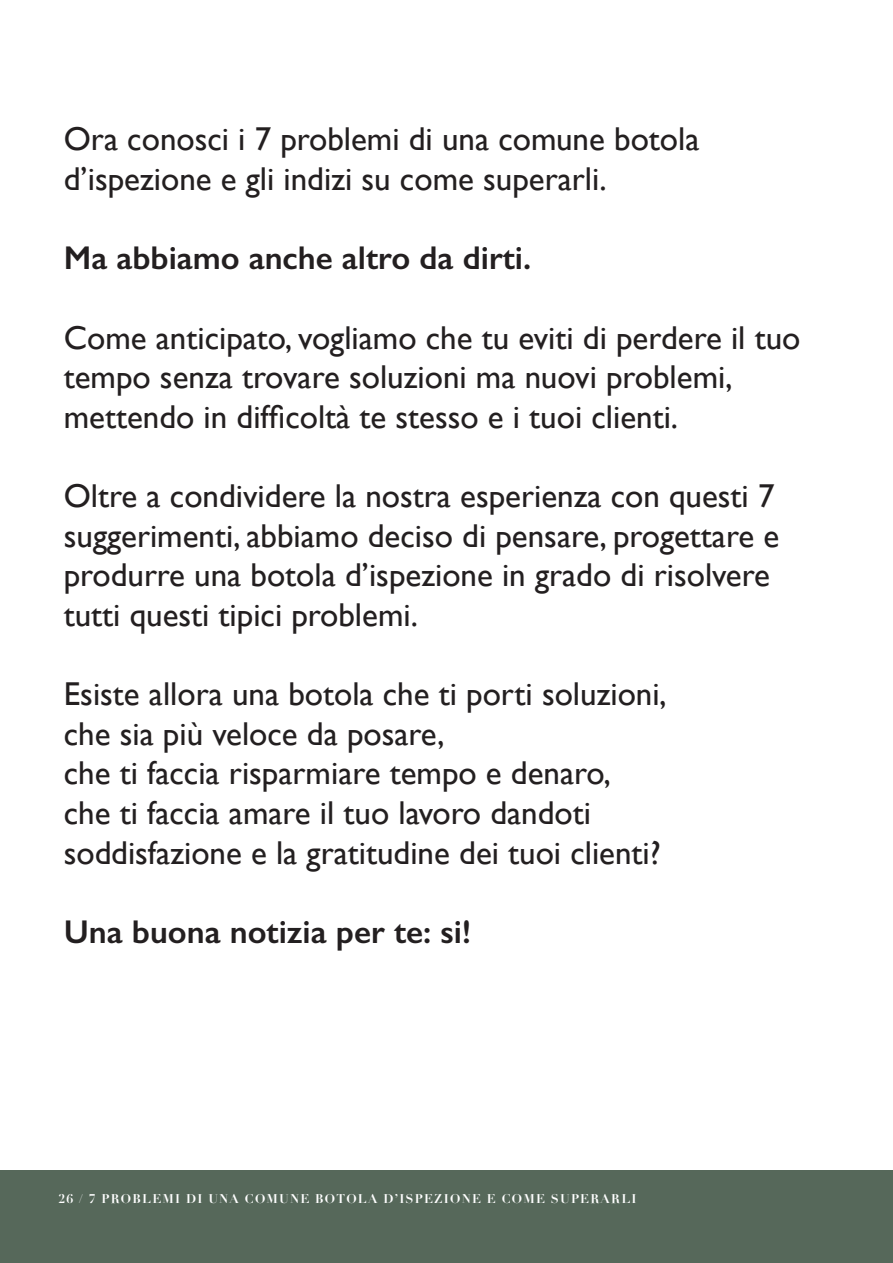
<style>
.page{position:relative;width:893px;height:1263px;background:#fff}
.page>*{position:absolute;margin:0;border:0;box-sizing:border-box;transform-origin:0 0}
.Sottotitoli{font:33px/39.6px "Gill Sans";color:#231f20}
.Sottotitoli-2{font:600 33px "Gill Sans";color:#231f20}
.t1{font:700 12.3px "Didot";letter-spacing:.1em;color:#fff}
</style>
<div class="page">
<div style="left:0;top:1170px;width:893px;height:93px;background:#56685a"></div>
<p class="Sottotitoli" style="left:64px;top:119px;width:637px">Ora conosci i 7 problemi di una comune botola</p>
<p class="Sottotitoli" style="left:64px;top:159px;width:544px">d’ispezione e gli indizi su come superarli.</p>
<p class="Sottotitoli-2" style="left:64px;top:238px;width:469px">Ma abbiamo anche altro da dirti.</p>
<p class="Sottotitoli" style="left:64px;top:317px;width:738px">Come anticipato, vogliamo che tu eviti di perdere il tuo tempo senza trovare soluzioni ma nuovi problemi,</p>
<p class="Sottotitoli" style="left:64px;top:396px;width:616px">mettendo in difficoltà te stesso e i tuoi clienti.</p>
<p class="Sottotitoli" style="left:64px;top:476px;width:712px">Oltre a condividere la nostra esperienza con questi 7</p>
<p class="Sottotitoli" style="left:64px;top:515px;width:717px">suggerimenti, abbiamo deciso di pensare, progettare e produrre una botola d’ispezione in grado di risolvere</p>
<p class="Sottotitoli" style="left:64px;top:595px;width:356px">tutti questi tipici problemi.</p>
<p class="Sottotitoli" style="left:64px;top:674px;width:605px">Esiste allora una botola che ti porti soluzioni,</p>
<p class="Sottotitoli" style="left:64px;top:713px;width:382px">che sia più veloce da posare,</p>
<p class="Sottotitoli" style="left:64px;top:753px;width:549px">che ti faccia risparmiare tempo e denaro,</p>
<p class="Sottotitoli" style="left:64px;top:793px;width:529px">che ti faccia amare il tuo lavoro dandoti</p>
<p class="Sottotitoli" style="left:64px;top:832px;width:598px">soddisfazione e la gratitudine dei tuoi clienti?</p>
<p class="Sottotitoli-2" style="left:64px;top:912px;width:409px">Una buona notizia per te: si!</p>
<p class="t1" style="left:58px;top:1191px;width:580px">26 / 7 PROBLEMI DI UNA COMUNE BOTOLA D’ISPEZIONE E COME SUPERARLI</p>
</div>
